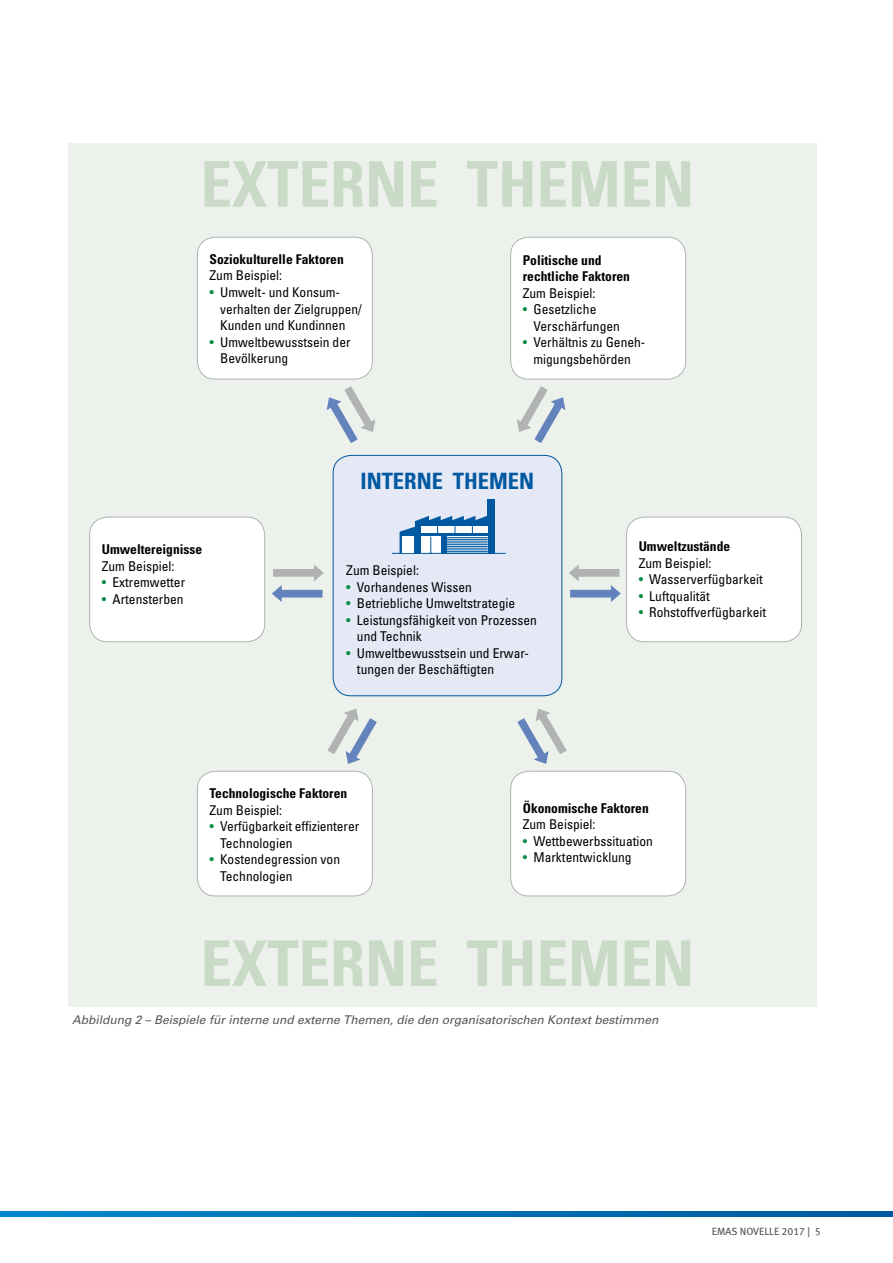
<style>
.page{position:relative;width:893px;height:1263px;background:#fff}
.page>*{position:absolute;margin:0;border:0;box-sizing:border-box;transform-origin:0 0}
.t1{font:700 condensed 63px "Univers";color:#c9dbc7}
.t2{font:700 condensed 22.5px "Univers";color:#0059a1}
.t3{font:condensed 13.5px/16.5px "Univers";color:#000}
.t4{font:700 condensed 13.5px/16.5px "Univers";color:#000}
.t5{font:italic 12px "Univers";color:#565656}
.t6{font:10.5px "Meta Book LF";color:#565656}
.s1{color:#078b45}
</style>
<div class="page">
<svg style="left:0;top:1212px;width:893px;height:4px;background:#0070b6"></svg>
<div style="left:68px;top:143px;width:748px;height:863px;background:#ecf2eb"></div>
<div style="left:333px;top:455px;width:229px;height:241px;background:#e5e8f5;border-radius:18px"></div>
<div style="left:333px;top:455px;width:229px;height:241px;border:1px solid #0059a1;border-radius:18px"></div>
<div style="left:90px;top:517px;width:175px;height:125px;background:#fff;border-radius:18px"></div>
<div style="left:89px;top:517px;width:176px;height:125px;border:1px solid #b1b2b3;border-radius:18px"></div>
<div style="left:197px;top:771px;width:175px;height:125px;background:#fff;border-radius:18px"></div>
<div style="left:197px;top:771px;width:176px;height:125px;border:1px solid #b1b2b3;border-radius:18px"></div>
<div style="left:197px;top:237px;width:175px;height:142px;background:#fff;border-radius:18px"></div>
<div style="left:197px;top:237px;width:176px;height:142px;border:1px solid #b1b2b3;border-radius:18px"></div>
<div style="left:511px;top:771px;width:175px;height:125px;background:#fff;border-radius:18px"></div>
<div style="left:510px;top:771px;width:176px;height:125px;border:1px solid #b1b2b3;border-radius:18px"></div>
<div style="left:511px;top:237px;width:175px;height:142px;background:#fff;border-radius:18px"></div>
<div style="left:510px;top:237px;width:176px;height:142px;border:1px solid #b1b2b3;border-radius:18px"></div>
<div style="left:626px;top:517px;width:175px;height:125px;background:#fff;border-radius:18px"></div>
<div style="left:626px;top:517px;width:176px;height:125px;border:1px solid #b1b2b3;border-radius:18px"></div>
<svg style="left:569px;top:564px;width:52px;height:38px"></svg>
<svg style="left:517px;top:708px;width:50px;height:56px"></svg>
<svg style="left:327px;top:386px;width:48px;height:57px"></svg>
<svg style="left:517px;top:386px;width:48px;height:57px"></svg>
<svg style="left:272px;top:564px;width:52px;height:38px"></svg>
<svg style="left:327px;top:708px;width:50px;height:56px"></svg>
<div style="left:487px;top:499px;width:8px;height:55px;background:#0059a1"></div>
<hr style="left:392px;top:553px;width:114px;height:1px;background:#0059a1">
<svg style="left:400px;top:516px;width:87px;height:38px;background:#72a2cb"></svg>
<div style="left:402px;top:537px;width:12px;height:16px;background:#fff"></div>
<h1 class="t1" style="left:201px;top:146px;width:495px">EXTERNE THEMEN</h1>
<p class="t4" style="left:210px;top:251px;width:136px">Soziokulturelle Faktoren</p>
<p class="t3" style="left:210px;top:267px;width:74px">Zum Beispiel:</p>
<p class="t3" style="left:220px;top:284px;width:143px;text-indent:-11px"><span class="s1">•</span> Umwelt- und Konsum&shy;verhalten der Zielgruppen/<br>Kunden und Kundinnen</p>
<p class="t3" style="left:220px;top:333px;width:132px;text-indent:-11px"><span class="s1">•</span> Umweltbewusstsein der<br>Bevölkerung</p>
<p class="t4" style="left:523px;top:252px;width:109px">Politische und rechtliche Faktoren</p>
<p class="t3" style="left:523px;top:285px;width:74px">Zum Beispiel:</p>
<p class="t3" style="left:533px;top:301px;width:88px;text-indent:-11px"><span class="s1">•</span> Gesetzliche<br>Verschärfungen</p>
<p class="t3" style="left:523px;top:334px;width:124px;text-align:center"><span class="s1">•</span> Verhältnis zu Geneh&shy;migungsbehörden</p>
<p class="t4" style="left:102px;top:541px;width:102px">Umweltereignisse</p>
<p class="t3" style="left:102px;top:558px;width:74px">Zum Beispiel:</p>
<p class="t3" style="left:102px;top:574px;width:85px"><span class="s1">•</span> Extremwetter</p>
<p class="t3" style="left:102px;top:591px;width:83px"><span class="s1">•</span> Artensterben</p>
<h2 class="t2" style="left:360px;top:467px;width:175px">INTERNE THEMEN</h2>
<p class="t3" style="left:346px;top:562px;width:74px">Zum Beispiel:</p>
<p class="t3" style="left:346px;top:578px;width:127px"><span class="s1">•</span> Vorhandenes Wissen</p>
<p class="t3" style="left:346px;top:595px;width:170px"><span class="s1">•</span> Betriebliche Umweltstrategie</p>
<p class="t3" style="left:357px;top:611px;width:181px;text-indent:-11px"><span class="s1">•</span> Leistungsfähigkeit von Prozessen und Technik</p>
<p class="t3" style="left:357px;top:644px;width:173px;text-indent:-11px"><span class="s1">•</span> Umweltbewusstsein und Erwar&shy;tungen der Beschäftigten</p>
<p class="t4" style="left:639px;top:538px;width:93px">Umweltzustände</p>
<p class="t3" style="left:639px;top:554px;width:74px">Zum Beispiel:</p>
<p class="t3" style="left:639px;top:571px;width:126px"><span class="s1">•</span> Wasserverfügbarkeit</p>
<p class="t3" style="left:639px;top:587px;width:73px"><span class="s1">•</span> Luftqualität</p>
<p class="t3" style="left:639px;top:604px;width:129px"><span class="s1">•</span> Rohstoffverfügbarkeit</p>
<p class="t4" style="left:210px;top:785px;width:139px">Technologische Faktoren</p>
<p class="t3" style="left:210px;top:801px;width:74px">Zum Beispiel:</p>
<p class="t3" style="left:220px;top:818px;width:141px;text-indent:-11px"><span class="s1">•</span> Verfügbarkeit effizienterer<br>Technologien</p>
<p class="t3" style="left:220px;top:851px;width:121px;text-indent:-11px"><span class="s1">•</span> Kostendegression von<br>Technologien</p>
<p class="t4" style="left:523px;top:800px;width:127px">Ökonomische Faktoren</p>
<p class="t3" style="left:523px;top:816px;width:74px">Zum Beispiel:</p>
<p class="t3" style="left:523px;top:833px;width:132px"><span class="s1">•</span> Wettbewerbssituation</p>
<p class="t3" style="left:523px;top:849px;width:110px"><span class="s1">•</span> Marktentwicklung</p>
<h1 class="t1" style="left:201px;top:925px;width:495px">EXTERNE THEMEN</h1>
<p class="t5" style="left:72px;top:1013px;width:588px">Abbildung 2 – Beispiele für interne und externe Themen, die den organisatorischen Kontext bestimmen</p>
<p class="t6" style="left:712px;top:1225px;width:110px">EMAS NOVELLE 2017 | 5</p>
</div>
